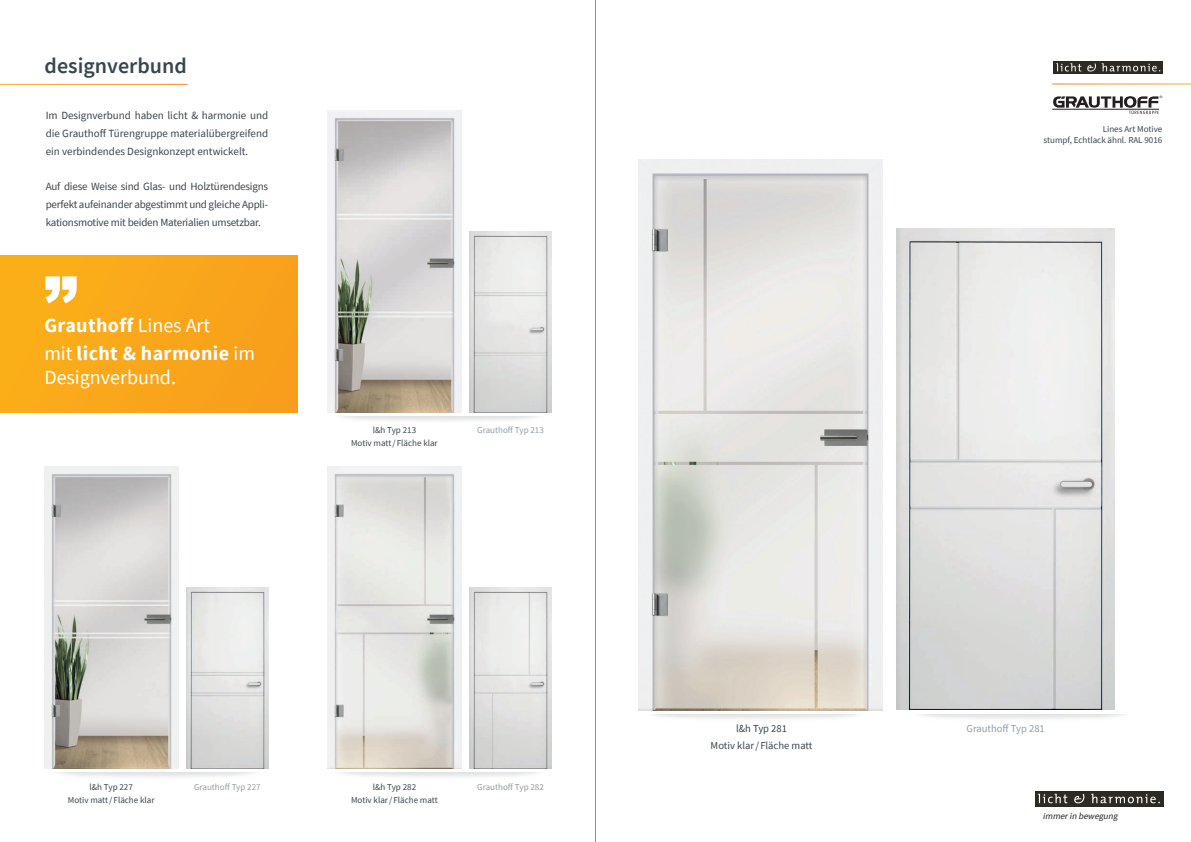
<style>
.page{position:relative;width:1191px;height:842px;background:#fff}
.page>*{position:absolute;margin:0;border:0;box-sizing:border-box;transform-origin:0 0}
.t1{font:600 22px "Source Sans Pro";color:#38454d}
.t2{font:700 20px "Source Sans Pro";letter-spacing:.02em;color:#fff}
.t3{font:20px "Source Sans Pro";color:#fff}
.t4{font:11px/17.8px "Source Sans Pro";letter-spacing:-.02em;color:#38454d;text-align:justify}
.t5{font:10.6px "Source Sans Pro";color:#38454d}
.t6{font:10.6px "Source Sans Pro";color:#909ea6}
.t7{font:9px "Source Sans Pro";color:#38454d}
.t8{font:9px "Source Sans Pro";color:#909ea6}
.t9{font:italic 9px "Source Sans Pro";color:#231f20}
.s1{font-weight:400}
</style>
<div class="page">
<div style="left:1035px;top:791px;width:128px;height:15px;background:#2d2a23"></div>
<svg style="left:1037px;top:794px;width:30px;height:9px"></svg>
<svg style="left:1074px;top:794px;width:10px;height:9px"></svg>
<svg style="left:1091px;top:794px;width:68px;height:9px"></svg>
<img style="left:897px;top:228px;width:217px;height:482px">
<img style="left:638px;top:159px;width:244px;height:551px">
<img style="left:470px;top:232px;width:81px;height:180px">
<img style="left:327px;top:110px;width:134px;height:302px">
<img style="left:186px;top:588px;width:82px;height:181px">
<img style="left:44px;top:467px;width:134px;height:302px">
<img style="left:470px;top:588px;width:81px;height:181px">
<img style="left:327px;top:467px;width:134px;height:302px">
<div style="left:1053px;top:61px;width:110px;height:13px;background:#2d2a23"></div>
<svg style="left:1056px;top:63px;width:25px;height:8px"></svg>
<svg style="left:1087px;top:63px;width:73px;height:8px"></svg>
<hr style="left:1052px;top:109px;width:107px;height:1px;background:#231f20">
<svg style="left:1053px;top:96px;width:109px;height:18px"></svg>
<div style="left:0;top:255px;width:298px;height:157px;background:#f9a71b"></div>
<svg style="left:45px;top:276px;width:32px;height:27px"></svg>
<hr style="left:595px;top:0;width:1px;height:842px;background:#231f20">
<p class="t1" style="left:45px;top:51px;width:144px">designverbund</p>
<p class="t4" style="left:46px;top:106px;width:224px">Im Designverbund haben licht &amp; harmonie und die Grauthoff Türengruppe materialübergreifend ein verbindendes Designkonzept entwickelt.</p>
<p class="t4" style="left:46px;top:178px;width:224px">Auf diese Weise sind Glas- und Holztürendesigns perfekt aufeinander abgestimmt und gleiche Appli&shy;kationsmotive mit beiden Materialien umsetzbar.</p>
<p class="t2" style="left:44px;top:312px;width:167px">Grauthoff <span class="s1">Lines Art</span></p>
<p class="t2" style="left:44px;top:340px;width:212px"><span class="s1">mit</span> licht &amp; harmonie <span class="s1">im</span></p>
<p class="t3" style="left:44px;top:365px;width:133px">Designverbund.</p>
<p class="t7" style="left:373px;top:425px;width:45px">l&amp;h Typ 213</p>
<p class="t7" style="left:351px;top:437px;width:88px">Motiv matt/ Fläche klar</p>
<p class="t8" style="left:477px;top:424px;width:68px">Grauthoff Typ 213</p>
<p class="t7" style="left:89px;top:781px;width:45px">l&amp;h Typ 227</p>
<p class="t7" style="left:68px;top:794px;width:88px">Motiv matt/ Fläche klar</p>
<p class="t8" style="left:194px;top:781px;width:68px">Grauthoff Typ 227</p>
<p class="t8" style="left:477px;top:781px;width:68px">Grauthoff Typ 282</p>
<p class="t7" style="left:373px;top:781px;width:45px">l&amp;h Typ 282</p>
<p class="t7" style="left:351px;top:794px;width:88px">Motiv klar/ Fläche matt</p>
<p class="t7" style="left:1102px;top:123px;width:61px">Lines Art Motive</p>
<p class="t7" style="left:1043px;top:135px;width:120px">stumpf, Echtlack ähnl. RAL 9016</p>
<p class="t5" style="left:736px;top:722px;width:53px">l&amp;h Typ 281</p>
<p class="t5" style="left:710px;top:739px;width:103px">Motiv klar/ Fläche matt</p>
<p class="t6" style="left:966px;top:722px;width:80px">Grauthoff Typ 281</p>
<p class="t9" style="left:1043px;top:810px;width:78px">immerin bewegung</p>
</div>
